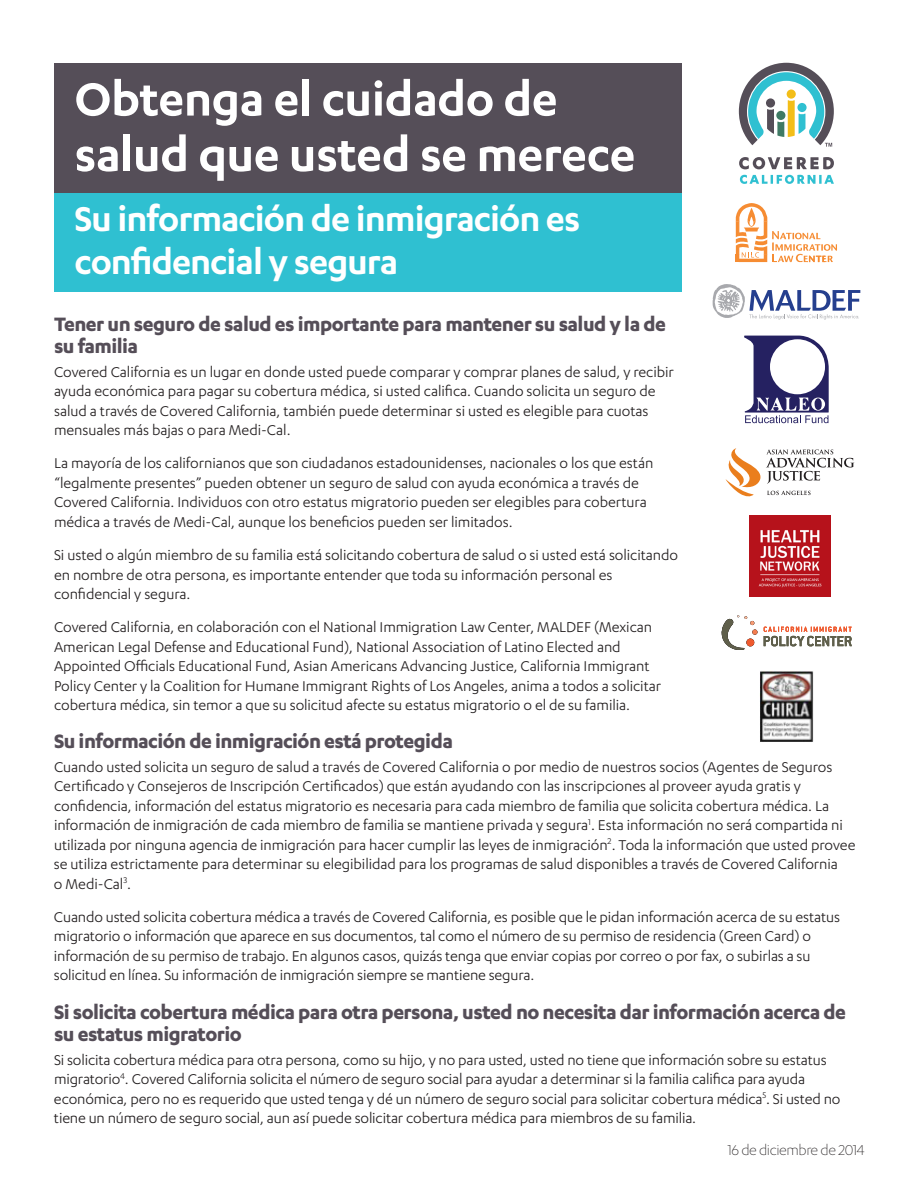
<style>
.page{position:relative;width:918px;height:1188px;background:#fff}
.page>*{position:absolute;margin:0;border:0;box-sizing:border-box;transform-origin:0 0}
.t1{font:600 54px/55.5px "Karbon";letter-spacing:-.01em;color:#fff}
.t2{font:600 39.9px/43.5px "Karbon";letter-spacing:-.025em;color:#fff}
.t3{font:700 22.5px/22.5px "Karbon";letter-spacing:-.025em;color:#554e58}
.t4{font:16.5px/19.5px "Karbon";letter-spacing:-.005em;color:#231f20}
.t5{font:300 16.5px "Karbon";letter-spacing:-.025em;color:#231f20}
</style>
<div class="page">
<div style="left:54px;top:63px;width:627px;height:137px;background:#554e58"></div>
<div style="left:54px;top:193px;width:627px;height:99px;background:#2fc0d1"></div>
<img style="left:760px;top:671px;width:53px;height:71px">
<img style="left:738px;top:62px;width:96px;height:122px">
<img style="left:735px;top:203px;width:102px;height:60px">
<img style="left:712px;top:284px;width:149px;height:36px">
<img style="left:744px;top:335px;width:85px;height:89px">
<img style="left:725px;top:448px;width:130px;height:49px">
<img style="left:749px;top:515px;width:82px;height:82px">
<img style="left:721px;top:615px;width:131px;height:35px">
<h1 class="t1" style="left:74px;top:70px;width:563px">Obtenga el cuidado de salud que usted se merece</h1>
<p class="t2" style="left:74px;top:196px;width:507px">Su información de inmigración es confidencial y segura</p>
<h2 class="t3" style="left:54px;top:312px;width:613px">Tener un seguro de salud es importante para mantener su salud y la de su familia</h2>
<p class="t4" style="left:54px;top:362px;width:622px">Covered California es un lugar en donde usted puede comparar y comprar planes de salud, y recibir ayuda económica para pagar su cobertura médica, si usted califica. Cuando solicita un seguro de salud a través de Covered California, también puede determinar si usted es elegible para cuotas mensuales más bajas o para Medi-Cal.</p>
<p class="t4" style="left:54px;top:453px;width:601px">La mayoría de los californianos que son ciudadanos estadounidenses, nacionales o los que están “legalmente presentes” pueden obtener un seguro de salud con ayuda económica a través de Covered California. Individuos con otro estatus migratorio pueden ser elegibles para cobertura médica a través de Medi-Cal, aunque los beneficios pueden ser limitados.</p>
<p class="t4" style="left:54px;top:545px;width:626px">Si usted o algún miembro de su familia está solicitando cobertura de salud o si usted está solicitando en nombre de otra persona, es importante entender que toda su información personal es confidencial y segura.</p>
<p class="t4" style="left:54px;top:617px;width:609px">Covered California, en colaboración con el National Immigration Law Center, MALDEF (Mexican American Legal Defense and Educational Fund), National Association of Latino Elected and Appointed Officials Educational Fund, Asian Americans Advancing Justice, California Immigrant Policy Center y la Coalition for Humane Immigrant Rights of Los Angeles, anima a todos a solicitar cobertura médica, sin temor a que su solicitud afecte su estatus migratorio o el de su familia.</p>
<h2 class="t3" style="left:54px;top:729px;width:400px">Su información de inmigración está protegida</h2>
<p class="t4" style="left:54px;top:757px;width:803px">Cuando usted solicita un seguro de salud a través de Covered California o por medio de nuestros socios (Agentes de Seguros Certificado y Consejeros de Inscripción Certificados) que están ayudando con las inscripciones al proveer ayuda gratis y confidencia, información del estatus migratorio es necesaria para cada miembro de familia que solicita cobertura médica. La información de inmigración de cada miembro de familia se mantiene privada y segura<sup>1</sup>. Esta información no será compartida ni utilizada por ninguna agencia de inmigración para hacer cumplir las leyes de inmigración<sup>2</sup>. Toda la información que usted provee se utiliza estrictamente para determinar su elegibilidad para los programas de salud disponibles a través de Covered California<br>o Medi-Cal<sup>3</sup>.</p>
<p class="t4" style="left:54px;top:907px;width:788px">Cuando usted solicita cobertura médica a través de Covered California, es posible que le pidan información acerca de su estatus migratorio o información que aparece en sus documentos, tal como el número de su permiso de residencia (Green Card) o información de su permiso de trabajo. En algunos casos, quizás tenga que enviar copias por correo o por fax, o subirlas a su solicitud en línea. Su información de inmigración siempre se mantiene segura.</p>
<h2 class="t3" style="left:54px;top:1000px;width:793px">Si solicita cobertura médica para otra persona, usted no necesita dar información acerca de su estatus migratorio</h2>
<p class="t4" style="left:54px;top:1050px;width:788px">Si solicita cobertura médica para otra persona, como su hijo, y no para usted, usted no tiene que información sobre su estatus migratorio<sup>4</sup>. Covered California solicita el número de seguro social para ayudar a determinar si la familia califica para ayuda económica, pero no es requerido que usted tenga y dé un número de seguro social para solicitar cobertura médica<sup>5</sup>. Si usted no tiene un número de seguro social, aun así puede solicitar cobertura médica para miembros de su familia.</p>
<p class="t5" style="left:727px;top:1141px;width:139px">16 de diciembre de 2014</p>
</div>
